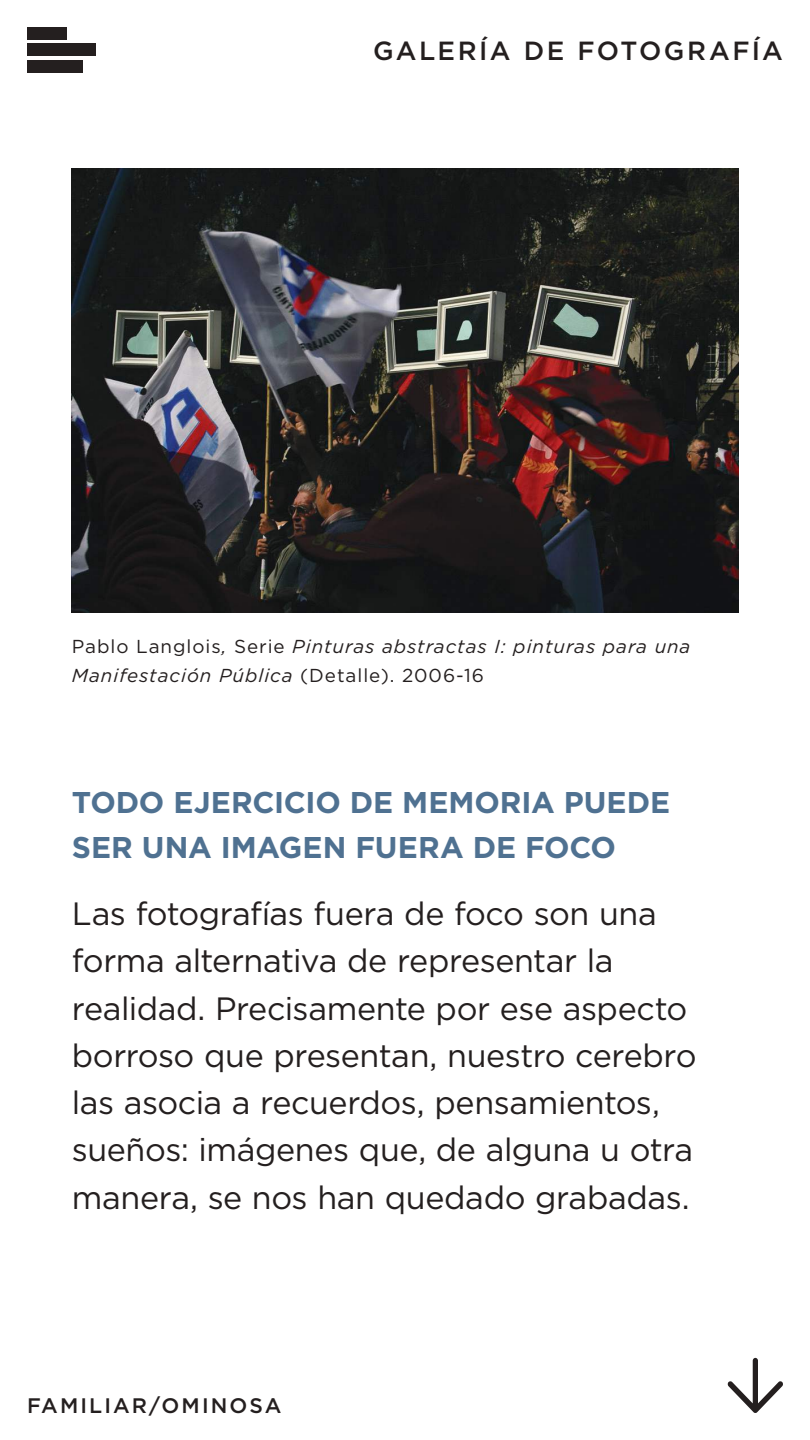
<style>
.page{position:relative;width:810px;height:1440px;background:#fff}
.page>*{position:absolute;margin:0;border:0;box-sizing:border-box;transform-origin:0 0}
.t1{font:32.25px/47.2px "Gotham";letter-spacing:-.015em;color:#241f1f}
.t2{font:700 30px/45px "Gotham";letter-spacing:-.005em;color:#4f7191}
.t3{font:500 26.25px "Gotham";letter-spacing:.09em;color:#241f1f}
.t4{font:500 21px "Gotham";letter-spacing:.1em;color:#241f1f}
.t5{font:italic 18.75px/29.2px "Gotham";letter-spacing:.05em;color:#241f1f}
.s1{font-style:normal}
</style>
<div class="page">
<div style="left:27px;top:27px;width:39px;height:12px;background:#241f1f"></div>
<div style="left:27px;top:44px;width:68px;height:12px;background:#241f1f"></div>
<div style="left:27px;top:60px;width:55px;height:13px;background:#241f1f"></div>
<svg style="left:727px;top:1358px;width:56px;height:55px"></svg>
<img style="left:72px;top:168px;width:666px;height:444px">
<p class="t3" style="left:373px;top:33px;width:411px">GALERÍA DE FOTOGRAFÍA</p>
<p class="t5" style="left:72px;top:631px;width:620px"><span class="s1">Pablo Langlois</span>, <span class="s1">Serie</span> Pinturas abstractas I: pinturas para una<br>Manifestación Pública <span class="s1">(Detalle). 2006-16</span></p>
<p class="t2" style="left:72px;top:779px;width:600px">TODO EJERCICIO DE MEMORIA PUEDE<br>SER UNA IMAGEN FUERA DE FOCO</p>
<p class="t1" style="left:72px;top:889px;width:626px">Las fotografías fuera de foco son una forma alternativa de representar la realidad. Precisamente por ese aspecto borroso que presentan, nuestro cerebro las asocia a recuerdos, pensamientos, sueños: imágenes que, de alguna u otra manera, se nos han quedado grabadas.</p>
<p class="t4" style="left:27px;top:1392px;width:256px">FAMILIAR/OMINOSA</p>
</div>
